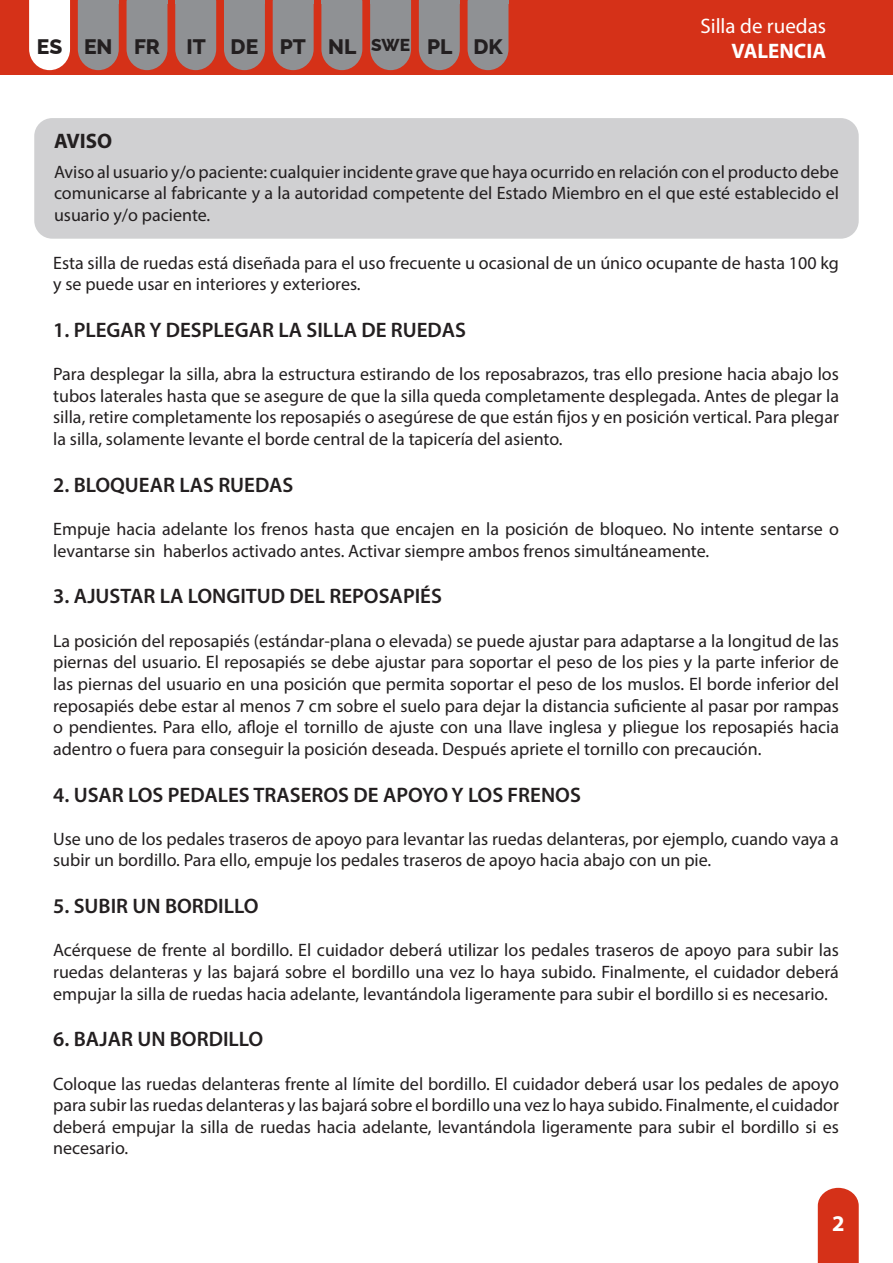
<style>
.page{position:relative;width:893px;height:1263px;background:#fff}
.page>*{position:absolute;margin:0;border:0;box-sizing:border-box;transform-origin:0 0}
.t1{font:700 22.5px "Myriad Pro";color:#fff}
.t2{font:600 21px "Myriad Pro";color:#231f20}
.t3{font:100 21px "Raleway";color:#231f20}
.t4{font:21px "Myriad Pro";color:#fff}
.t5{font:700 21px "Myriad Pro";color:#fff}
.t6{font:700 21px "Myriad Pro";color:#231f20}
.t7{font:18px/21.6px "Myriad Pro";color:#231f20;text-align:justify}
.s1{font-size:17.25px}
</style>
<div class="page">
<div style="left:0;top:0;width:893px;height:75px;background:#d53118"></div>
<svg style="left:29px;top:0;width:41px;height:70px;background:#fcf1ef"></svg>
<div style="left:127px;top:3px;width:40px;height:67px;background:#8f9194"></div>
<hr style="left:127px;top:0;width:40px;height:3px;background:#8f9194">
<svg style="left:78px;top:3px;width:41px;height:67px;background:#938a8b"></svg>
<hr style="left:78px;top:0;width:41px;height:3px;background:#8f9194">
<svg style="left:321px;top:3px;width:41px;height:67px;background:#94898a"></svg>
<hr style="left:321px;top:0;width:41px;height:3px;background:#8f9194">
<div style="left:468px;top:3px;width:40px;height:67px;background:#8f9194"></div>
<hr style="left:468px;top:0;width:40px;height:3px;background:#8f9194">
<svg style="left:273px;top:3px;width:41px;height:67px;background:#948a8a"></svg>
<hr style="left:273px;top:0;width:41px;height:3px;background:#8f9194">
<svg style="left:419px;top:3px;width:41px;height:67px;background:#938a8b"></svg>
<hr style="left:419px;top:0;width:41px;height:3px;background:#8f9194">
<svg style="left:224px;top:3px;width:41px;height:67px;background:#938a8b"></svg>
<hr style="left:224px;top:0;width:41px;height:3px;background:#8f9194">
<svg style="left:370px;top:3px;width:41px;height:67px;background:#938a8b"></svg>
<hr style="left:370px;top:0;width:41px;height:3px;background:#8f9194">
<svg style="left:175px;top:3px;width:41px;height:67px;background:#938a8b"></svg>
<hr style="left:175px;top:0;width:41px;height:3px;background:#8f9194">
<svg style="left:818px;top:1188px;width:41px;height:75px;background:#d73c24"></svg>
<div style="left:34px;top:118px;width:825px;height:121px;background:#d0d0d2;border-radius:18px"></div>
<p class="t4" style="left:700px;top:13px;width:127px">Silla de ruedas</p>
<p class="t3" style="left:37px;top:29px;width:125px">ES EN FR</p>
<p class="t3" style="left:186px;top:29px;width:318px">IT DE PT NL <span class="s1">SWE</span> PL DK</p>
<p class="t5" style="left:731px;top:37px;width:96px">VALENCIA</p>
<p class="t6" style="left:54px;top:127px;width:60px">AVISO</p>
<p class="t7" style="left:54px;top:161px;width:786px">Aviso al usuario y/o paciente: cualquier incidente grave que haya ocurrido en relación con el producto debe comunicarse al fabricante y a la autoridad competente del Estado Miembro en el que esté establecido el usuario y/o paciente.</p>
<p class="t7" style="left:53px;top:252px;width:787px">Esta silla de ruedas está diseñada para el uso frecuente u ocasional de un único ocupante de hasta 100 kg y se puede usar en interiores y exteriores.</p>
<p class="t2" style="left:53px;top:317px;width:414px">1. PLEGAR Y DESPLEGAR LA SILLA DE RUEDAS</p>
<p class="t7" style="left:53px;top:363px;width:787px">Para desplegar la silla, abra la estructura estirando de los reposabrazos, tras ello presione hacia abajo los tubos laterales hasta que se asegure de que la silla queda completamente desplegada. Antes de plegar la silla, retire completamente los reposapiés o asegúrese de que están fijos y en posición vertical. Para plegar la silla, solamente levante el borde central de la tapicería del asiento.</p>
<p class="t2" style="left:53px;top:471px;width:242px">2. BLOQUEAR LAS RUEDAS</p>
<p class="t7" style="left:53px;top:518px;width:787px">Empuje hacia adelante los frenos hasta que encajen en la posición de bloqueo. No intente sentarse o levantarse sin haberlos activado antes. Activar siempre ambos frenos simultáneamente.</p>
<p class="t2" style="left:53px;top:583px;width:390px">3. AJUSTAR LA LONGITUD DEL REPOSAPIÉS</p>
<p class="t7" style="left:53px;top:630px;width:787px">La posición del reposapiés (estándar-plana o elevada) se puede ajustar para adaptarse a la longitud de las piernas del usuario. El reposapiés se debe ajustar para soportar el peso de los pies y la parte inferior de las piernas del usuario en una posición que permita soportar el peso de los muslos. El borde inferior del reposapiés debe estar al menos 7 cm sobre el suelo para dejar la distancia suficiente al pasar por rampas o pendientes. Para ello, afloje el tornillo de ajuste con una llave inglesa y pliegue los reposapiés hacia adentro o fuera para conseguir la posición deseada. Después apriete el tornillo con precaución.</p>
<p class="t2" style="left:53px;top:781px;width:529px">4. USAR LOS PEDALES TRASEROS DE APOYO Y LOS FRENOS</p>
<p class="t7" style="left:53px;top:828px;width:787px">Use uno de los pedales traseros de apoyo para levantar las ruedas delanteras, por ejemplo, cuando vaya a subir un bordillo. Para ello, empuje los pedales traseros de apoyo hacia abajo con un pie.</p>
<p class="t2" style="left:53px;top:893px;width:207px">5. SUBIR UN BORDILLO</p>
<p class="t7" style="left:53px;top:939px;width:787px">Acérquese de frente al bordillo. El cuidador deberá utilizar los pedales traseros de apoyo para subir las ruedas delanteras y las bajará sobre el bordillo una vez lo haya subido. Finalmente, el cuidador deberá empujar la silla de ruedas hacia adelante, levantándola ligeramente para subir el bordillo si es necesario.</p>
<p class="t2" style="left:53px;top:1026px;width:212px">6. BAJAR UN BORDILLO</p>
<p class="t7" style="left:53px;top:1072px;width:787px">Coloque las ruedas delanteras frente al límite del bordillo. El cuidador deberá usar los pedales de apoyo para subir las ruedas delanteras y las bajará sobre el bordillo una vez lo haya subido. Finalmente, el cuidador deberá empujar la silla de ruedas hacia adelante, levantándola ligeramente para subir el bordillo si es necesario.</p>
<p class="t1" style="left:832px;top:1209px;width:14px">2</p>
</div>
